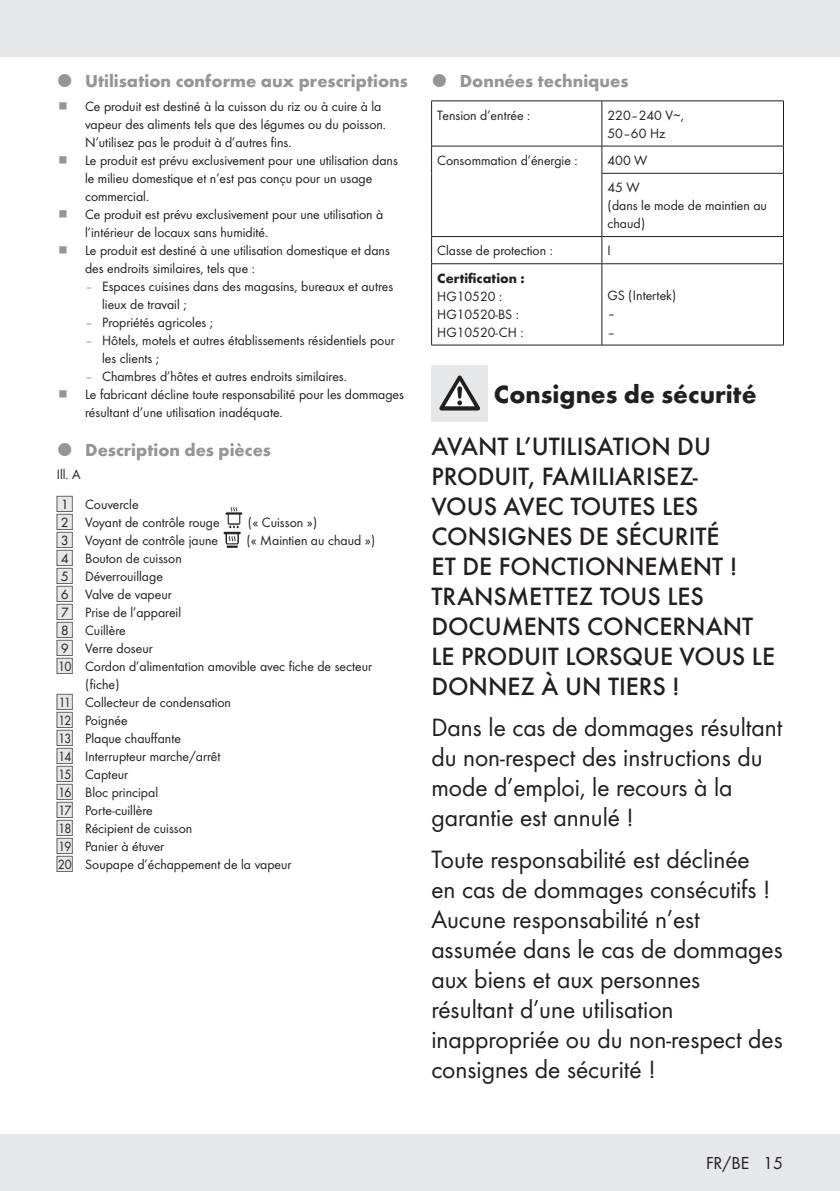
<style>
.page{position:relative;width:840px;height:1191px;background:#fff}
.page>*{position:absolute;margin:0;border:0;box-sizing:border-box;transform-origin:0 0}
.Body_SB{font:26px/30px "Futura Boo";color:#231f20}
.Body__All_Cap_Medium{font:500 26px/30px "Futura";color:#231f20}
.Headline-01{font:700 26px "Futura";color:#231f20}
.t1{font:700 18px "Futura";color:#939598}
.t2{font:18px "Futura Boo";color:#231f20}
.Indent{font:14px/18px "Futura Boo";color:#231f20}
.Body{font:14px/18px "Futura Boo";color:#231f20}
.Headline-03_SB{font:700 14px "Futura";letter-spacing:.005em;color:#231f20}
.Indent_SB{font:14px "Futura Boo";color:#231f20}
.s1{color:#939598}
.s2{font-family:"IMP Lidl Num Box";font-size:12.4px;color:#e6e7e9}
.s3{font-family:"IMP Lidl Num Box";font-size:12.4px}
</style>
<div class="page">
<div style="left:0;top:1134px;width:839px;height:57px;background:#e6e7e9"></div>
<div style="left:0;top:0;width:839px;height:57px;background:#e6e7e9"></div>
<svg style="left:223px;top:507px;width:19px;height:40px"></svg>
<hr style="left:431px;top:100px;width:170px;height:1px;background:#231f20">
<hr style="left:431px;top:101px;width:1px;height:45px;background:#231f20">
<hr style="left:601px;top:100px;width:182px;height:1px;background:#231f20">
<hr style="left:601px;top:101px;width:1px;height:45px;background:#231f20">
<hr style="left:782px;top:101px;width:1px;height:45px;background:#231f20">
<hr style="left:431px;top:146px;width:170px;height:1px;background:#231f20">
<svg style="left:431px;top:146px;width:1px;height:27px"></svg>
<hr style="left:431px;top:173px;width:1px;height:63px;background:#231f20">
<hr style="left:601px;top:146px;width:182px;height:1px;background:#231f20">
<svg style="left:601px;top:146px;width:1px;height:27px"></svg>
<hr style="left:601px;top:173px;width:182px;height:1px;background:#231f20">
<hr style="left:601px;top:173px;width:1px;height:63px;background:#231f20">
<hr style="left:782px;top:173px;width:1px;height:63px;background:#231f20">
<hr style="left:431px;top:236px;width:170px;height:1px;background:#231f20">
<svg style="left:431px;top:237px;width:1px;height:26px"></svg>
<hr style="left:601px;top:236px;width:182px;height:1px;background:#231f20">
<svg style="left:601px;top:237px;width:1px;height:26px"></svg>
<hr style="left:431px;top:263px;width:170px;height:1px;background:#231f20">
<hr style="left:431px;top:264px;width:1px;height:81px;background:#231f20">
<hr style="left:601px;top:263px;width:182px;height:1px;background:#231f20">
<hr style="left:601px;top:264px;width:1px;height:81px;background:#231f20">
<hr style="left:782px;top:264px;width:1px;height:81px;background:#231f20">
<hr style="left:431px;top:345px;width:170px;height:1px;background:#231f20">
<hr style="left:601px;top:345px;width:182px;height:1px;background:#231f20">
<div style="left:431px;top:365px;width:57px;height:56px;background:#e6e7e9"></div>
<svg style="left:439px;top:375px;width:40px;height:35px"></svg>
<p class="t1" style="left:85px;top:68px;width:324px">Utilisation conforme aux prescriptions</p>
<p class="Indent" style="left:85px;top:96px;width:300px">Ce produit est destiné à la cuisson du riz ou à cuire à la vapeur des aliments tels que des légumes ou du poisson.<br>N’utilisez pas le produit à d’autres fins.</p>
<p class="Indent" style="left:85px;top:150px;width:314px">Le produit est prévu exclusivement pour une utilisation dans le milieu domestique et n’est pas conçu pour un usage commercial.</p>
<p class="Indent" style="left:85px;top:204px;width:299px">Ce produit est prévu exclusivement pour une utilisation à l’intérieur de locaux sans humidité.</p>
<p class="Indent" style="left:85px;top:240px;width:306px">Le produit est destiné à une utilisation domestique et dans des endroits similaires, tels que :</p>
<p class="Indent" style="left:102px;top:276px;width:292px;text-indent:-17px"><span class="s1">–</span> Espaces cuisines dans des magasins, bureaux et autres lieux de travail ;</p>
<p class="Indent" style="left:85px;top:312px;width:129px"><span class="s1">–</span> Propriétés agricoles ;</p>
<p class="Indent" style="left:102px;top:330px;width:294px;text-indent:-17px"><span class="s1">–</span> Hôtels, motels et autres établissements résidentiels pour les clients ;</p>
<p class="Indent" style="left:85px;top:366px;width:261px"><span class="s1">–</span> Chambres d’hôtes et autres endroits similaires.</p>
<p class="Indent" style="left:85px;top:384px;width:320px">Le fabricant décline toute responsabilité pour les dommages résultant d’une utilisation inadéquate.</p>
<p class="t1" style="left:85px;top:436px;width:187px">Description des pièces</p>
<p class="Body" style="left:57px;top:465px;width:26px">Ill. A</p>
<p class="Indent_SB" style="left:57px;top:494px;width:83px"><span class="s2">[</span><span class="s3">1]</span> Couvercle</p>
<p class="Indent" style="left:57px;top:512px;width:164px"><span class="s2">[</span><span class="s3">2]</span> Voyant de contrôle rouge</p>
<p class="Indent" style="left:248px;top:512px;width:71px">(« Cuisson »)</p>
<p class="Indent" style="left:57px;top:530px;width:163px"><span class="s2">[</span><span class="s3">3]</span> Voyant de contrôle jaune</p>
<p class="Indent" style="left:246px;top:530px;width:130px">(« Maintien au chaud »)</p>
<p class="Indent" style="left:57px;top:548px;width:126px"><span class="s2">[</span><span class="s3">4]</span> Bouton de cuisson</p>
<p class="Indent" style="left:57px;top:566px;width:108px"><span class="s2">[</span><span class="s3">5]</span> Déverrouillage</p>
<p class="Indent" style="left:57px;top:584px;width:116px"><span class="s2">[</span><span class="s3">6]</span> Valve de vapeur</p>
<p class="Indent" style="left:57px;top:602px;width:126px"><span class="s2">[</span><span class="s3">7]</span> Prise de l’appareil</p>
<p class="Indent" style="left:57px;top:620px;width:70px"><span class="s2">[</span><span class="s3">8]</span> Cuillère</p>
<p class="Indent" style="left:57px;top:638px;width:97px"><span class="s2">[</span><span class="s3">9]</span> Verre doseur</p>
<p class="Indent" style="left:85px;top:656px;width:288px;text-indent:-28px"><span class="s2">[</span><span class="s3">10]</span> Cordon d’alimentation amovible avec fiche de secteur (fiche)</p>
<p class="Indent" style="left:57px;top:692px;width:176px"><span class="s2">[</span><span class="s3">11]</span> Collecteur de condensation</p>
<p class="Indent" style="left:57px;top:710px;width:72px"><span class="s2">[</span><span class="s3">12]</span> Poignée</p>
<p class="Indent" style="left:57px;top:728px;width:126px"><span class="s2">[</span><span class="s3">13]</span> Plaque chauffante</p>
<p class="Indent" style="left:57px;top:746px;width:165px"><span class="s2">[</span><span class="s3">14]</span> Interrupteur marche/arrêt</p>
<p class="Indent" style="left:57px;top:764px;width:73px"><span class="s2">[</span><span class="s3">15]</span> Capteur</p>
<p class="Indent" style="left:57px;top:782px;width:103px"><span class="s2">[</span><span class="s3">16]</span> Bloc principal</p>
<p class="Indent" style="left:57px;top:800px;width:97px"><span class="s2">[</span><span class="s3">17]</span> Porte-cuillère</p>
<p class="Indent" style="left:57px;top:818px;width:137px"><span class="s2">[</span><span class="s3">18]</span> Récipient de cuisson</p>
<p class="Indent" style="left:57px;top:836px;width:109px"><span class="s2">[</span><span class="s3">19]</span> Panier à étuver</p>
<p class="Indent" style="left:57px;top:854px;width:236px"><span class="s2">[</span><span class="s3">20]</span> Soupape d’échappement de la vapeur</p>
<p class="t1" style="left:459px;top:68px;width:170px">Données techniques</p>
<p class="Body" style="left:437px;top:105px;width:95px">Tension d’entrée :</p>
<p class="Body" style="left:607px;top:105px;width:78px">220–240 V∼,</p>
<p class="Body" style="left:607px;top:123px;width:59px">50–60 Hz</p>
<p class="Body" style="left:437px;top:150px;width:142px">Consommation d’énergie :</p>
<p class="Body" style="left:607px;top:150px;width:41px">400 W</p>
<p class="Body" style="left:607px;top:178px;width:34px">45 W</p>
<p class="Body" style="left:607px;top:196px;width:161px">(dans le mode de maintien au chaud)</p>
<p class="Body" style="left:437px;top:241px;width:117px">Classe de protection :</p>
<p class="Body" style="left:607px;top:241px;width:5px">I</p>
<p class="Headline-03_SB" style="left:437px;top:267px;width:89px">Certification :</p>
<p class="Body" style="left:437px;top:286px;width:66px">HG10520 :</p>
<p class="Body" style="left:437px;top:304px;width:83px">HG10520-BS :</p>
<p class="Body" style="left:437px;top:322px;width:88px">HG10520-CH :</p>
<p class="Body" style="left:607px;top:286px;width:70px">GS (Intertek)</p>
<p class="Body" style="left:607px;top:304px;width:9px">–</p>
<p class="Body" style="left:607px;top:322px;width:9px">–</p>
<p class="Headline-01" style="left:493px;top:375px;width:264px">Consignes de sécurité</p>
<p class="Body__All_Cap_Medium" style="left:431px;top:429px;width:345px">AVANT L’UTILISATION DU<br>PRODUIT, FAMILIARISEZ-<br>VOUS AVEC TOUTES LES<br>CONSIGNES DE SÉCURITÉ<br>ET DE FONCTIONNEMENT !<br>TRANSMETTEZ TOUS LES<br>DOCUMENTS CONCERNANT<br>LE PRODUIT LORSQUE VOUS LE<br>DONNEZ À UN TIERS !</p>
<p class="Body_SB" style="left:431px;top:711px;width:352px">Dans le cas de dommages résultant du non-respect des instructions du mode d’emploi, le recours à la garantie est annulé !</p>
<p class="Body_SB" style="left:431px;top:842px;width:353px">Toute responsabilité est déclinée<br>en cas de dommages consécutifs !<br>Aucune responsabilité n’est assumée dans le cas de dommages aux biens et aux personnes résultant d’une utilisation inappropriée ou du non-respect des consignes de sécurité !</p>
<p class="t2" style="left:705px;top:1150px;width:79px">FR/BE 15</p>
</div>
